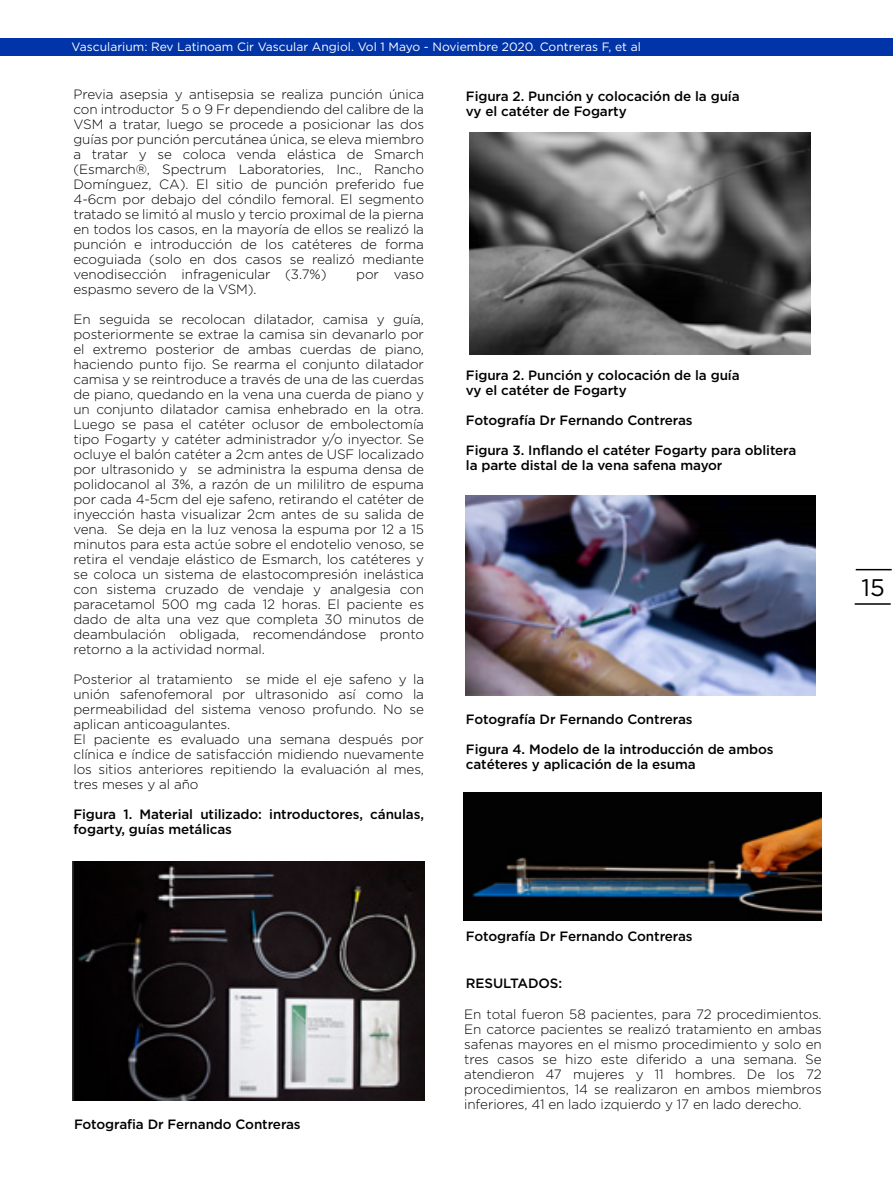
<style>
.page{position:relative;width:893px;height:1191px;background:#fff}
.page>*{position:absolute;margin:0;border:0;box-sizing:border-box;transform-origin:0 0}
.t1{font:24px "Gotham";color:#000}
.t2{font:300 13.5px/15px "Gotham";letter-spacing:-.01em;color:#000;text-align:justify}
.t3{font:500 13.5px/15px "Gotham";letter-spacing:-.01em;color:#000}
.t4{font:12.15px "Gotham";color:#fff}
</style>
<div class="page">
<hr style="left:855px;top:603px;width:36px;height:2px;background:#000">
<hr style="left:856px;top:569px;width:36px;height:1px;background:#000">
<div style="left:0;top:38px;width:893px;height:17px;background:#0034a8"></div>
<img style="left:72px;top:861px;width:352px;height:240px">
<img style="left:470px;top:132px;width:341px;height:222px">
<img style="left:465px;top:495px;width:350px;height:200px">
<img style="left:464px;top:792px;width:357px;height:128px">
<p class="t4" style="left:72px;top:40px;width:571px">Vascularium: Rev Latinoam Cir Vascular Angiol. Vol 1 Mayo - Noviembre 2020. Contreras F, et al</p>
<p class="t2" style="left:73px;top:87px;width:352px">Previa asepsia y antisepsia se realiza punción única con introductor 5 o 9 Fr dependiendo del calibre de la VSM a tratar, luego se procede a posicionar las dos guías por punción percutánea única, se eleva miembro a tratar y se coloca venda elástica de Smarch (Esmarch®, Spectrum Laboratories, Inc., Rancho Domínguez, CA). El sitio de punción preferido fue 4-6cm por debajo del cóndilo femoral. El segmento tratado se limitó al muslo y tercio proximal de la pierna en todos los casos, en la mayoría de ellos se realizó la punción e introducción de los catéteres de forma ecoguiada (solo en dos casos se realizó mediante venodisección infragenicular (3.7%)</p>
<p class="t2" style="left:356px;top:267px;width:69px">por vaso</p>
<p class="t2" style="left:73px;top:282px;width:185px">espasmo severo de la VSM).</p>
<p class="t2" style="left:73px;top:312px;width:352px">En seguida se recolocan dilatador, camisa y guía, posteriormente se extrae la camisa sin devanarlo por el extremo posterior de ambas cuerdas de piano, haciendo punto fijo. Se rearma el conjunto dilatador camisa y se reintroduce a través de una de las cuerdas de piano, quedando en la vena una cuerda de piano y un conjunto dilatador camisa enhebrado en la otra.<br>Luego se pasa el catéter oclusor de embolectomía tipo Fogarty y catéter administrador y/o inyector. Se ocluye el balón catéter a 2cm antes de USF localizado por ultrasonido y se administra la espuma densa de polidocanol al 3%, a razón de un mililitro de espuma por cada 4-5cm del eje safeno, retirando el catéter de inyección hasta visualizar 2cm antes de su salida de vena. Se deja en la luz venosa la espuma por 12 a 15 minutos para esta actúe sobre el endotelio venoso, se retira el vendaje elástico de Esmarch, los catéteres y se coloca un sistema de elastocompresión inelástica con sistema cruzado de vendaje y analgesia con paracetamol 500 mg cada 12 horas. El paciente es dado de alta una vez que completa 30 minutos de deambulación obligada, recomendándose pronto retorno a la actividad normal.</p>
<p class="t2" style="left:73px;top:671px;width:352px;text-align:left">Posterior al tratamiento se mide el eje safeno y la unión safenofemoral por ultrasonido así como la permeabilidad del sistema venoso profundo. No se aplican anticoagulantes.<br>El paciente es evaluado una semana después por clínica e índice de satisfacción midiendo nuevamente los sitios anteriores repitiendo la evaluación al mes, tres meses y al año</p>
<p class="t3" style="left:73px;top:806px;width:352px">Figura 1. Material utilizado: introductores, cánulas, fogarty, guías metálicas</p>
<p class="t3" style="left:74px;top:1116px;width:228px">Fotografia Dr Fernando Contreras</p>
<p class="t3" style="left:466px;top:88px;width:275px">Figura 2. Punción y colocación de la guía vy el catéter de Fogarty</p>
<p class="t3" style="left:466px;top:367px;width:275px">Figura 2. Punción y colocación de la guía vy el catéter de Fogarty</p>
<p class="t3" style="left:466px;top:412px;width:228px">Fotografía Dr Fernando Contreras</p>
<p class="t3" style="left:466px;top:442px;width:332px">Figura 3. Inflando el catéter Fogarty para oblitera la parte distal de la vena safena mayor</p>
<p class="t3" style="left:466px;top:711px;width:228px">Fotografía Dr Fernando Contreras</p>
<p class="t3" style="left:466px;top:741px;width:309px">Figura 4. Modelo de la introducción de ambos catéteres y aplicación de la esuma</p>
<p class="t3" style="left:466px;top:928px;width:228px">Fotografía Dr Fernando Contreras</p>
<p class="t3" style="left:466px;top:975px;width:98px">RESULTADOS:</p>
<p class="t2" style="left:464px;top:1006px;width:359px">En total fueron 58 pacientes, para 72 procedimientos.<br>En catorce pacientes se realizó tratamiento en ambas safenas mayores en el mismo procedimiento y solo en tres casos se hizo este diferido a una semana. Se atendieron 47 mujeres y 11 hombres. De los 72 procedimientos, 14 se realizaron en ambos miembros inferiores, 41 en lado izquierdo y 17 en lado derecho.</p>
<h1 class="t1" style="left:861px;top:574px;width:25px">15</h1>
</div>
